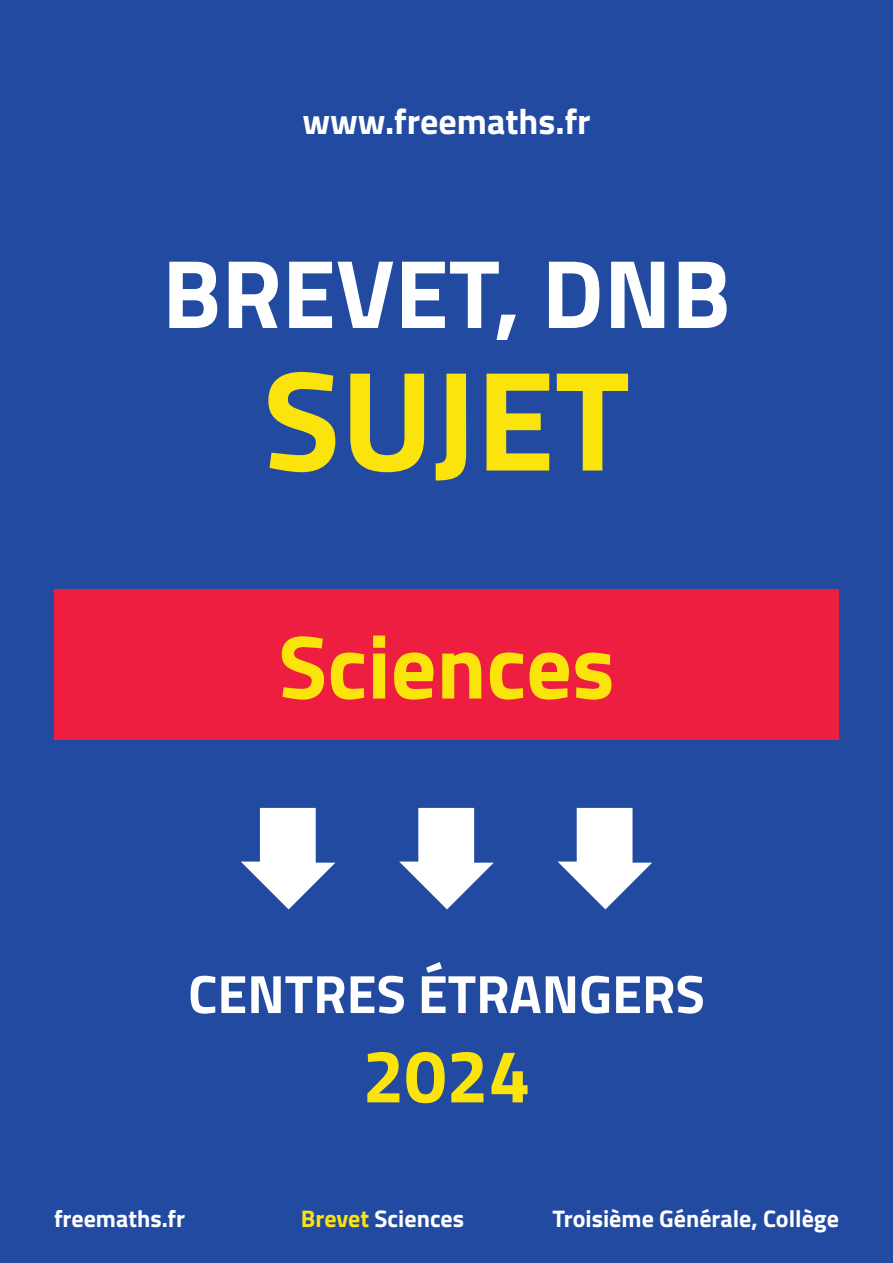
<style>
.page{position:relative;width:893px;height:1263px;background:#214aa0}
.page>*{position:absolute;margin:0;border:0;box-sizing:border-box;transform-origin:0 0}
.t1{font:700 142.5px "Titillium";color:#fbe30c}
.t2{font:700 97.5px "Titillium";color:#fff}
.t3{font:700 90px "Titillium";color:#fbe30c}
.t4{font:700 75px "Titillium";color:#fbe30c}
.t5{font:700 54px "Titillium";color:#fff}
.t6{font:700 36px "Titillium";color:#fff}
.t7{font:700 24px "Titillium";color:#fff}
.s1{color:#fbe30c}
</style>
<div class="page">
<svg style="left:241px;top:808px;width:94px;height:101px"></svg>
<svg style="left:399px;top:808px;width:95px;height:101px"></svg>
<svg style="left:558px;top:808px;width:94px;height:101px"></svg>
<div style="left:54px;top:589px;width:785px;height:151px;background:#ed1e40"></div>
<h3 class="t6" style="left:302px;top:94px;width:290px">www.freemaths.fr</h3>
<h2 class="t2" style="left:162px;top:219px;width:570px">BREVET, DNB</h2>
<h1 class="t1" style="left:263px;top:312px;width:368px">SUJET</h1>
<h3 class="t3" style="left:278px;top:598px;width:338px">Sciences</h3>
<p class="t5" style="left:188px;top:953px;width:518px">CENTRES ÉTRANGERS</p>
<h3 class="t4" style="left:362px;top:1019px;width:169px">2024</h3>
<p class="t7" style="left:54px;top:1200px;width:133px">freemaths.fr</p>
<p class="t7" style="left:301px;top:1200px;width:165px"><span class="s1">Brevet</span> Sciences</p>
<p class="t7" style="left:552px;top:1200px;width:288px">Troisième Générale, Collège</p>
</div>
